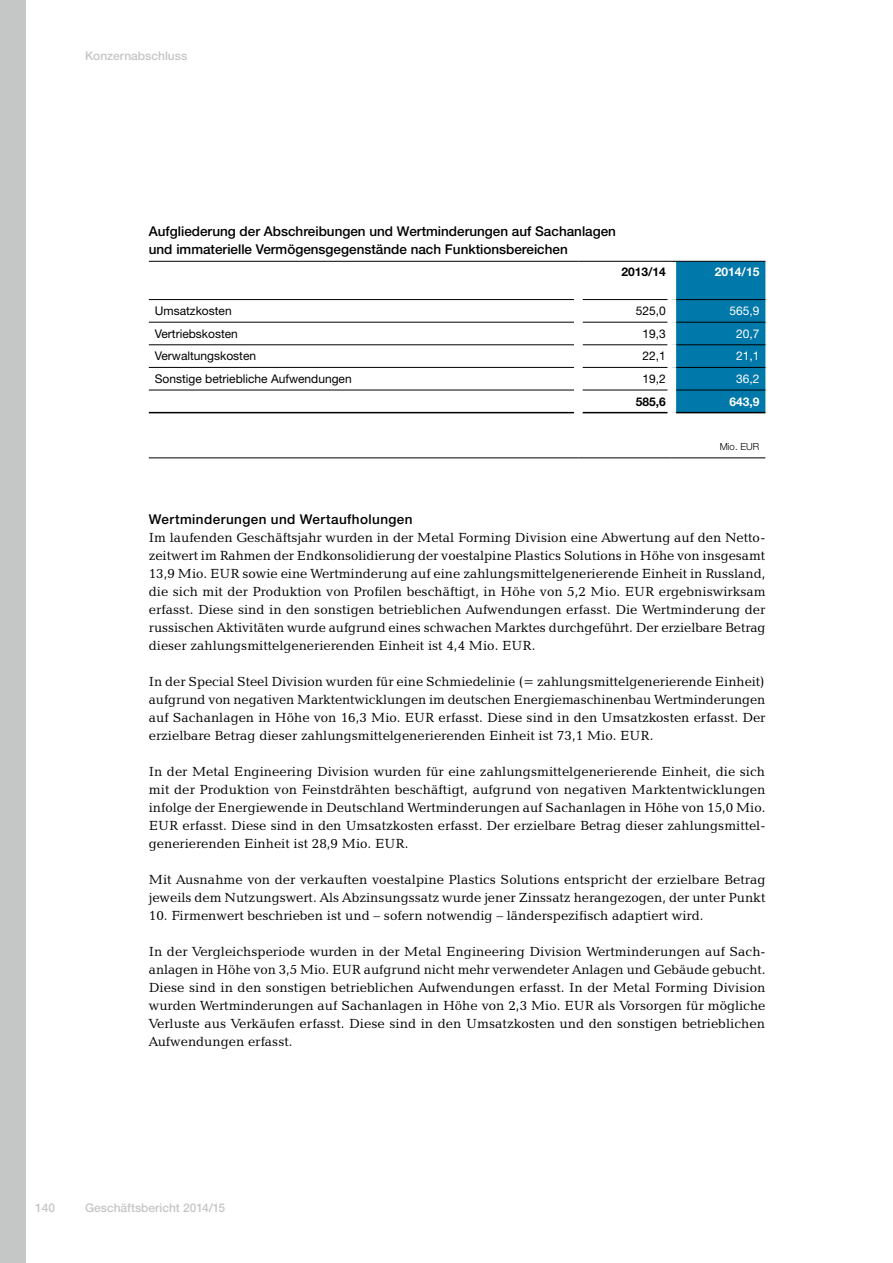
<style>
.page{position:relative;width:893px;height:1263px;background:#fff}
.page>*{position:absolute;margin:0;border:0;box-sizing:border-box;transform-origin:0 0}
.t1{font:13.5px/18px "Candida BT";color:#000;text-align:justify}
.t2{font:500 13.5px/18px "Helvetica Neue LT Std";color:#000}
.t3{font:500 13.5px "Helvetica Neue LT Std";letter-spacing:.03em;color:#000}
.t4{font:12px "Helvetica Neue LT Std";color:#000}
.t5{font:500 12px "Helvetica Neue LT Std";color:#c5c6c6}
.t6{font:12px "Helvetica Neue LT Std";color:#fff}
.t7{font:700 12px "Helvetica Neue LT Std";color:#000}
.t8{font:700 12px "Helvetica Neue LT Std";color:#fff}
.t9{font:300 9.75px "Helvetica Neue LT Std";color:#000}
</style>
<div class="page">
<div style="left:0;top:0;width:26px;height:1263px;background:#c5c6c6"></div>
<div style="left:676px;top:262px;width:89px;height:150px;background:#0078aa"></div>
<hr style="left:149px;top:261px;width:429px;height:1px;background:#000">
<hr style="left:578px;top:261px;width:94px;height:1px;background:#000">
<hr style="left:672px;top:261px;width:93px;height:1px;background:#000">
<hr style="left:149px;top:458px;width:429px;height:1px;background:#000">
<hr style="left:578px;top:458px;width:94px;height:1px;background:#000">
<hr style="left:672px;top:458px;width:93px;height:1px;background:#000">
<hr style="left:149px;top:390px;width:425px;height:1px;background:#000">
<hr style="left:583px;top:390px;width:85px;height:1px;background:#000">
<hr style="left:676px;top:390px;width:89px;height:1px;background:#000">
<hr style="left:149px;top:412px;width:425px;height:1px;background:#000">
<hr style="left:583px;top:412px;width:85px;height:1px;background:#000">
<hr style="left:676px;top:412px;width:89px;height:1px;background:#000">
<hr style="left:149px;top:299px;width:425px;height:1px;background:#000">
<hr style="left:583px;top:299px;width:85px;height:1px;background:#000">
<hr style="left:676px;top:299px;width:89px;height:1px;background:#000">
<hr style="left:149px;top:322px;width:425px;height:1px;background:#000">
<hr style="left:583px;top:322px;width:85px;height:1px;background:#000">
<hr style="left:676px;top:322px;width:89px;height:1px;background:#000">
<hr style="left:149px;top:344px;width:425px;height:1px;background:#000">
<hr style="left:583px;top:344px;width:85px;height:1px;background:#000">
<hr style="left:676px;top:344px;width:89px;height:1px;background:#000">
<hr style="left:149px;top:367px;width:425px;height:1px;background:#000">
<hr style="left:583px;top:367px;width:85px;height:1px;background:#000">
<hr style="left:676px;top:367px;width:89px;height:1px;background:#000">
<p class="t5" style="left:85px;top:48px;width:104px">Konzernabschluss</p>
<p class="t2" style="left:149px;top:222px;width:469px">Aufgliederung der Abschreibungen und Wertminderungen auf Sachanlagen und immaterielle Vermögensgegenstände nach Funktionsbereichen</p>
<p class="t7" style="left:621px;top:264px;width:46px">2013/14</p>
<p class="t8" style="left:715px;top:264px;width:46px">2014/15</p>
<p class="t4" style="left:155px;top:304px;width:78px">Umsatzkosten</p>
<p class="t4" style="left:636px;top:304px;width:32px">525,0</p>
<p class="t6" style="left:729px;top:304px;width:32px">565,9</p>
<p class="t4" style="left:155px;top:326px;width:85px">Vertriebskosten</p>
<p class="t4" style="left:642px;top:326px;width:25px">19,3</p>
<p class="t6" style="left:736px;top:326px;width:25px">20,7</p>
<p class="t4" style="left:155px;top:349px;width:103px">Verwaltungskosten</p>
<p class="t4" style="left:642px;top:349px;width:25px">22,1</p>
<p class="t6" style="left:736px;top:349px;width:25px">21,1</p>
<p class="t4" style="left:155px;top:372px;width:198px">Sonstige betriebliche Aufwendungen</p>
<p class="t4" style="left:642px;top:372px;width:25px">19,2</p>
<p class="t6" style="left:736px;top:372px;width:25px">36,2</p>
<p class="t7" style="left:636px;top:394px;width:32px">585,6</p>
<p class="t8" style="left:729px;top:394px;width:32px">643,9</p>
<p class="t9" style="left:720px;top:441px;width:41px">Mio. EUR</p>
<p class="t3" style="left:149px;top:511px;width:265px">Wertminderungen und Wertaufholungen</p>
<p class="t1" style="left:149px;top:528px;width:618px">Im laufenden Geschäftsjahr wurden in der Metal Forming Division eine Abwertung auf den Netto&shy;zeitwert im Rahmen der Endkonsolidierung der voestalpine Plastics Solutions in Höhe von insgesamt 13,9 Mio. EUR sowie eine Wertminderung auf eine zahlungsmittelgenerierende Einheit in Russland, die sich mit der Produktion von Profilen beschäftigt, in Höhe von 5,2 Mio. EUR ergebniswirksam erfasst. Diese sind in den sonstigen betrieblichen Aufwendungen erfasst. Die Wertminderung der russischen Aktivitäten wurde aufgrund eines schwachen Marktes durchgeführt. Der erzielbare Betrag dieser zahlungsmittelgenerierenden Einheit ist 4,4 Mio. EUR.</p>
<p class="t1" style="left:149px;top:672px;width:618px">In der Special Steel Division wurden für eine Schmiedelinie (= zahlungsmittelgenerierende Einheit) aufgrund von negativen Marktentwicklungen im deutschen Energiemaschinenbau Wertminderungen auf Sachanlagen in Höhe von 16,3 Mio. EUR erfasst. Diese sind in den Umsatzkosten erfasst. Der erzielbare Betrag dieser zahlungsmittelgenerierenden Einheit ist 73,1 Mio. EUR.</p>
<p class="t1" style="left:149px;top:762px;width:618px">In der Metal Engineering Division wurden für eine zahlungsmittelgenerierende Einheit, die sich mit der Produktion von Feinstdrähten beschäftigt, aufgrund von negativen Marktentwicklungen infolge der Energiewende in Deutschland Wertminderungen auf Sachanlagen in Höhe von 15,0 Mio.<br>EUR erfasst. Diese sind in den Umsatzkosten erfasst. Der erzielbare Betrag dieser zahlungsmittel&shy;generierenden Einheit ist 28,9 Mio. EUR.</p>
<p class="t1" style="left:149px;top:870px;width:618px">Mit Ausnahme von der verkauften voestalpine Plastics Solutions entspricht der erzielbare Betrag jeweils dem Nutzungswert. Als Abzinsungssatz wurde jener Zinssatz herangezogen, der unter Punkt</p>
<p class="t1" style="left:149px;top:906px;width:556px">10. Firmenwert beschrieben ist und – sofern notwendig – länderspezifisch adaptiert wird.</p>
<p class="t1" style="left:149px;top:942px;width:618px">In der Vergleichsperiode wurden in der Metal Engineering Division Wertminderungen auf Sach&shy;anlagen in Höhe von 3,5 Mio. EUR aufgrund nicht mehr verwendeter Anlagen und Gebäude gebucht.<br>Diese sind in den sonstigen betrieblichen Aufwendungen erfasst. In der Metal Forming Division wurden Wertminderungen auf Sachanlagen in Höhe von 2,3 Mio. EUR als Vorsorgen für mögliche Verluste aus Verkäufen erfasst. Diese sind in den Umsatzkosten und den sonstigen betrieblichen Aufwendungen erfasst.</p>
<p class="t5" style="left:35px;top:1200px;width:22px">140</p>
<p class="t5" style="left:85px;top:1200px;width:142px">Geschäftsbericht 2014/15</p>
</div>
